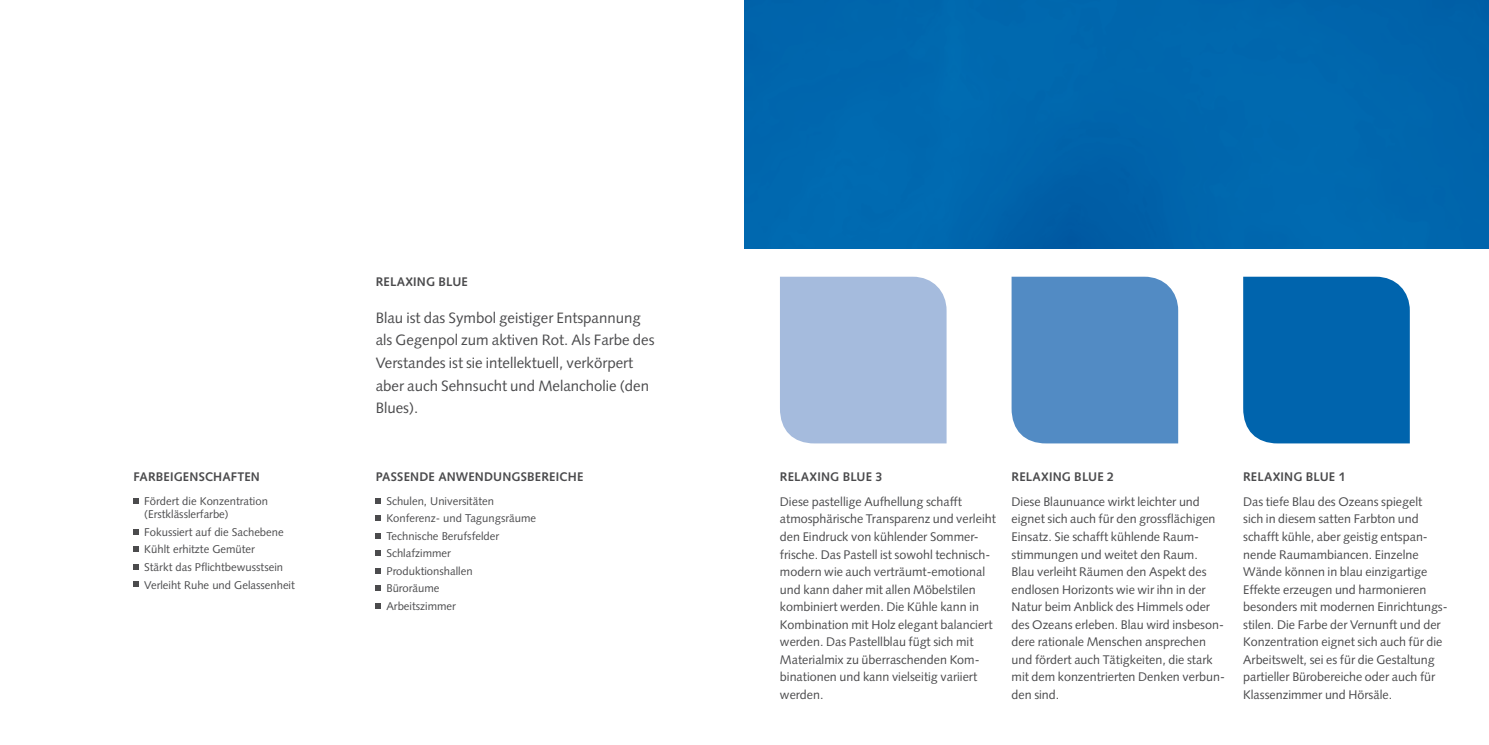
<style>
.page{position:relative;width:1489px;height:745px;background:#fff}
.page>*{position:absolute;margin:0;border:0;box-sizing:border-box;transform-origin:0 0}
._03_lead-anwendung{font:15px/22.5px "Syntax";color:#4b4b4d}
._01-gs-anwendung{font:12.5px/17.5px "Syntax";color:#4b4b4d}
._01_titel-anwendung{font:700 12.5px "Syntax";letter-spacing:.01em;color:#4b4b4d}
.t1{font:11.25px/13.8px "Syntax LTCE";color:#4b4b4d}
</style>
<div class="page">
<div style="left:744px;top:0;width:744px;height:248px;background:#0067ad"></div>
<div style="left:1243px;top:276px;width:166px;height:167px;background:#0064ad"></div>
<div style="left:1011px;top:276px;width:167px;height:167px;background:#528bc4"></div>
<div style="left:780px;top:276px;width:166px;height:167px;background:#a5bbdd"></div>
<svg style="left:134px;top:498px;width:5px;height:5px"></svg>
<svg style="left:134px;top:529px;width:5px;height:5px"></svg>
<svg style="left:134px;top:546px;width:5px;height:5px"></svg>
<svg style="left:134px;top:564px;width:5px;height:5px"></svg>
<svg style="left:134px;top:581px;width:5px;height:5px"></svg>
<svg style="left:376px;top:498px;width:5px;height:5px"></svg>
<svg style="left:376px;top:515px;width:5px;height:5px"></svg>
<svg style="left:376px;top:533px;width:5px;height:5px"></svg>
<svg style="left:376px;top:550px;width:5px;height:5px"></svg>
<svg style="left:376px;top:568px;width:5px;height:5px"></svg>
<svg style="left:376px;top:585px;width:5px;height:5px"></svg>
<svg style="left:376px;top:603px;width:5px;height:5px"></svg>
<p class="_01_titel-anwendung" style="left:134px;top:469px;width:128px">FARBEIGENSCHAFTEN</p>
<p class="t1" style="left:144px;top:493px;width:125px">Fördert die Konzentration (Erstklässlerfarbe)</p>
<p class="t1" style="left:144px;top:525px;width:141px">Fokussiert auf die Sachebene</p>
<p class="t1" style="left:144px;top:542px;width:112px">Kühlt erhitzte Gemüter</p>
<p class="t1" style="left:144px;top:560px;width:140px">Stärkt das Pflichtbewusstsein</p>
<p class="t1" style="left:144px;top:577px;width:152px">Verleiht Ruhe und Gelassenheit</p>
<p class="_01_titel-anwendung" style="left:376px;top:274px;width:93px">RELAXING BLUE</p>
<p class="_03_lead-anwendung" style="left:376px;top:306px;width:280px">Blau ist das Symbol geistiger Entspannung als Gegenpol zum aktiven Rot. Als Farbe des Verstandes ist sie intellektuell, verkörpert aber auch Sehnsucht und Melancholie (den Blues).</p>
<p class="_01_titel-anwendung" style="left:376px;top:469px;width:209px">PASSENDE ANWENDUNGSBEREICHE</p>
<p class="t1" style="left:386px;top:493px;width:109px">Schulen, Universitäten</p>
<p class="t1" style="left:386px;top:511px;width:151px">Konferenz- und Tagungsräume</p>
<p class="t1" style="left:386px;top:528px;width:114px">Technische Berufsfelder</p>
<p class="t1" style="left:386px;top:546px;width:66px">Schlafzimmer</p>
<p class="t1" style="left:386px;top:563px;width:88px">Produktionshallen</p>
<p class="t1" style="left:386px;top:581px;width:55px">Büroräume</p>
<p class="t1" style="left:386px;top:598px;width:71px">Arbeitszimmer</p>
<p class="_01_titel-anwendung" style="left:780px;top:469px;width:104px">RELAXING BLUE 3</p>
<p class="_01-gs-anwendung" style="left:780px;top:492px;width:217px">Diese pastellige Aufhellung schafft atmosphärische Transparenz und verleiht den Eindruck von kühlender Sommer&shy;frische. Das Pastell ist sowohl technisch&shy;modern wie auch verträumt-emotional und kann daher mit allen Möbelstilen kombiniert werden. Die Kühle kann in Kombination mit Holz elegant balanciert werden. Das Pastellblau fügt sich mit Materialmix zu überraschenden Kom&shy;binationen und kann vielseitig variiert werden.</p>
<p class="_01_titel-anwendung" style="left:1011px;top:469px;width:104px">RELAXING BLUE 2</p>
<p class="_01-gs-anwendung" style="left:1011px;top:492px;width:215px">Diese Blaunuance wirkt leichter und eignet sich auch für den grossflächigen Einsatz. Sie schafft kühlende Raum&shy;stimmungen und weitet den Raum.<br>Blau verleiht Räumen den Aspekt des endlosen Horizonts wie wir ihn in der Natur beim Anblick des Himmels oder des Ozeans erleben. Blau wird insbeson&shy;dere rationale Menschen ansprechen und fördert auch Tätigkeiten, die stark mit dem konzentrierten Denken verbun&shy;den sind.</p>
<p class="_01_titel-anwendung" style="left:1243px;top:469px;width:104px">RELAXING BLUE 1</p>
<p class="_01-gs-anwendung" style="left:1243px;top:492px;width:204px">Das tiefe Blau des Ozeans spiegelt<br>sich in diesem satten Farbton und schafft kühle, aber geistig entspan&shy;nende Raumambiancen. Einzelne Wände können in blau einzigartige Effekte erzeugen und harmonieren besonders mit modernen Einrichtungs&shy;stilen. Die Farbe der Vernunft und der Konzentration eignet sich auch für die Arbeitswelt, sei es für die Gestaltung partieller Bürobereiche oder auch für Klassenzimmer und Hörsäle.</p>
</div>
